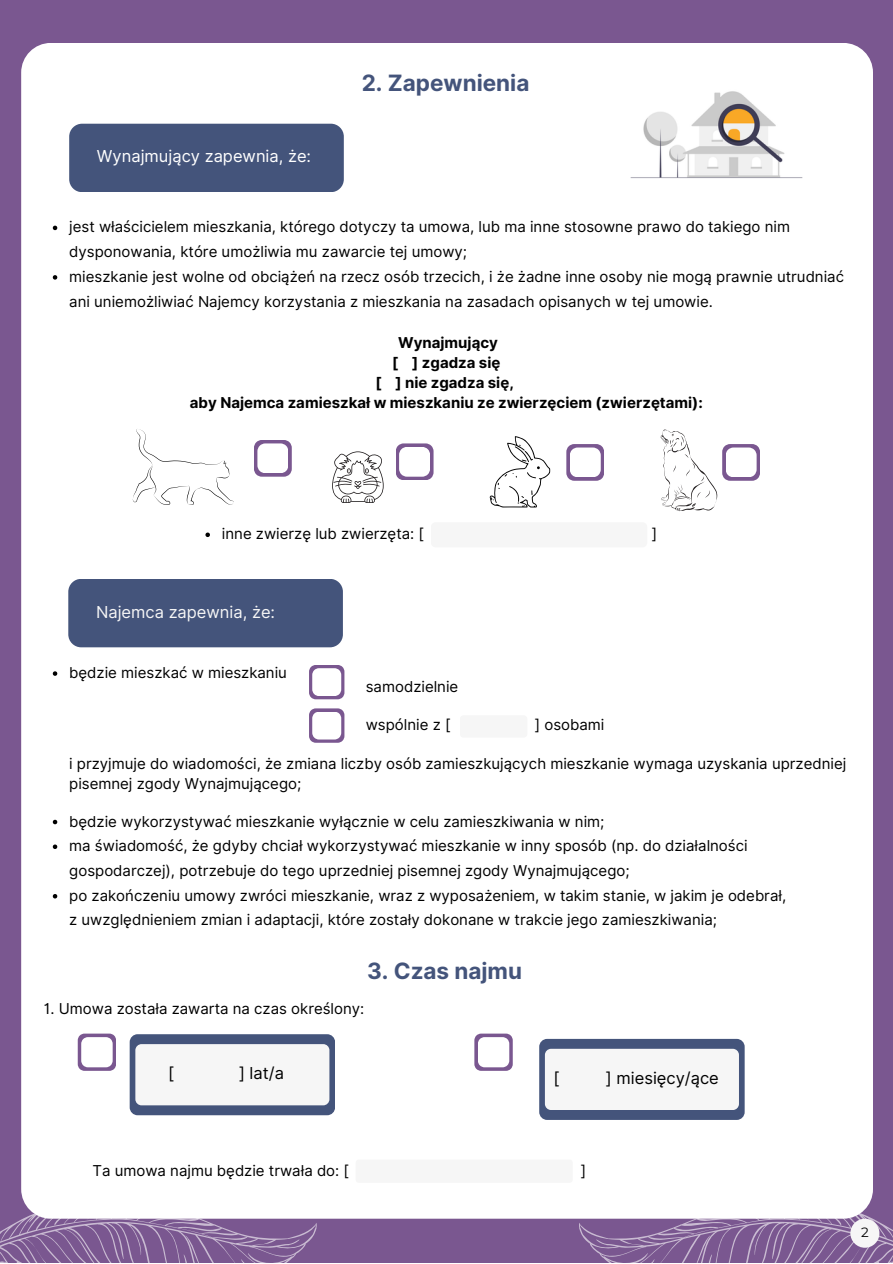
<style>
.page{position:relative;width:893px;height:1264px;background:#fff}
.page>*{position:absolute;margin:0;border:0;box-sizing:border-box;transform-origin:0 0}
.t1{font:700 22.5px "Inter";color:#44547b}
.t2{font:16.5px "Inter";color:#fff}
.t3{font:16.5px "Inter";color:#000}
.t4{font:16.5px "Inter";color:#f6f6f6}
.t5{font:15px/24.8px "Inter";color:#000}
.t6{font:700 15px "Inter";color:#000}
.t7{font:13.5px "Montserrat";color:#000}
</style>
<div class="page">
<div style="left:0;top:0;width:892px;height:1262px;background:#7a5790"></div>
<div style="left:21px;top:43px;width:851px;height:1175px;background:#fff;border-radius:30px"></div>
<svg style="left:0;top:1197px;width:317px;height:65px"></svg>
<svg style="left:578px;top:1197px;width:314px;height:65px"></svg>
<div style="left:69px;top:124px;width:275px;height:68px;background:#44547b;border-radius:13px"></div>
<svg style="left:133px;top:429px;width:101px;height:76px"></svg>
<svg style="left:332px;top:451px;width:51px;height:52px"></svg>
<svg style="left:489px;top:436px;width:61px;height:71px"></svg>
<svg style="left:254px;top:440px;width:38px;height:36px"></svg>
<svg style="left:396px;top:443px;width:37px;height:37px"></svg>
<svg style="left:566px;top:444px;width:38px;height:37px"></svg>
<svg style="left:660px;top:429px;width:100px;height:82px"></svg>
<svg style="left:205px;top:532px;width:5px;height:5px"></svg>
<div style="left:431px;top:522px;width:216px;height:25px;background:#f6f6f6;border-radius:5px"></div>
<img style="left:630px;top:91px;width:173px;height:88px">
<div style="left:68px;top:579px;width:275px;height:68px;background:#44547b;border-radius:13px"></div>
<svg style="left:53px;top:671px;width:4px;height:5px"></svg>
<svg style="left:53px;top:819px;width:4px;height:5px"></svg>
<svg style="left:53px;top:844px;width:4px;height:5px"></svg>
<svg style="left:53px;top:894px;width:4px;height:4px"></svg>
<div style="left:460px;top:715px;width:67px;height:22px;background:#f6f6f6;border-radius:4px"></div>
<svg style="left:53px;top:226px;width:4px;height:4px"></svg>
<svg style="left:53px;top:275px;width:4px;height:4px"></svg>
<div style="left:850px;top:1218px;width:29px;height:29px;background:#f6f6f6;border-radius:50%"></div>
<div style="left:130px;top:1034px;width:205px;height:81px;background:#44547b;border-radius:8px"></div>
<div style="left:135px;top:1044px;width:194px;height:61px;background:#f6f6f6;border-radius:6px"></div>
<svg style="left:474px;top:1033px;width:38px;height:37px"></svg>
<div style="left:355px;top:1159px;width:217px;height:23px;background:#f6f6f6;border-radius:3px"></div>
<svg style="left:78px;top:1033px;width:38px;height:37px"></svg>
<svg style="left:309px;top:665px;width:35px;height:34px"></svg>
<svg style="left:309px;top:708px;width:35px;height:34px"></svg>
<div style="left:539px;top:1038px;width:205px;height:81px;background:#44547b;border-radius:8px"></div>
<div style="left:545px;top:1048px;width:194px;height:61px;background:#f6f6f6;border-radius:6px"></div>
<p class="t2" style="left:97px;top:147px;width:216px">Wynajmujący zapewnia, że:</p>
<p class="t1" style="left:362px;top:69px;width:169px">2. Zapewnienia</p>
<p class="t5" style="left:69px;top:214px;width:722px">jest właścicielem mieszkania, którego dotyczy ta umowa, lub ma inne stosowne prawo do takiego nim dysponowania, które umożliwia mu zawarcie tej umowy;</p>
<p class="t5" style="left:69px;top:264px;width:776px">mieszkanie jest wolne od obciążeń na rzecz osób trzecich, i że żadne inne osoby nie mogą prawnie utrudniać ani uniemożliwiać Najemcy korzystania z mieszkania na zasadach opisanych w tej umowie.</p>
<p class="t6" style="left:398px;top:333px;width:101px">Wynajmujący</p>
<p class="t6" style="left:392px;top:353px;width:110px">[ ] zgadza się</p>
<p class="t6" style="left:375px;top:373px;width:140px">[ ] nie zgadza się,</p>
<p class="t6" style="left:190px;top:394px;width:514px">aby Najemca zamieszkał w mieszkaniu ze zwierzęciem (zwierzętami):</p>
<p class="t5" style="left:222px;top:521px;width:203px">inne zwierzę lub zwierzęta: [</p>
<p class="t5" style="left:651px;top:521px;width:7px">]</p>
<p class="t4" style="left:96px;top:601px;width:180px">Najemca zapewnia, że:</p>
<p class="t5" style="left:69px;top:660px;width:219px">będzie mieszkać w mieszkaniu</p>
<p class="t5" style="left:366px;top:673px;width:94px">samodzielnie</p>
<p class="t5" style="left:366px;top:712px;width:86px">wspólnie z [</p>
<p class="t5" style="left:534px;top:712px;width:71px">] osobami</p>
<p class="t5" style="left:69px;top:753px;width:778px;line-height:20.2px">i przyjmuje do wiadomości, że zmiana liczby osób zamieszkujących mieszkanie wymaga uzyskania uprzedniej pisemnej zgody Wynajmującego;</p>
<p class="t5" style="left:69px;top:808px;width:536px">będzie wykorzystywać mieszkanie wyłącznie w celu zamieszkiwania w nim;</p>
<p class="t5" style="left:69px;top:833px;width:679px">ma świadomość, że gdyby chciał wykorzystywać mieszkanie w inny sposób (np. do działalności gospodarczej), potrzebuje do tego uprzedniej pisemnej zgody Wynajmującego;</p>
<p class="t5" style="left:69px;top:882px;width:718px">po zakończeniu umowy zwróci mieszkanie, wraz z wyposażeniem, w takim stanie, w jakim je odebrał, z uwzględnieniem zmian i adaptacji, które zostały dokonane w trakcie jego zamieszkiwania;</p>
<p class="t1" style="left:367px;top:957px;width:156px">3. Czas najmu</p>
<p class="t5" style="left:44px;top:996px;width:322px">1. Umowa została zawarta na czas określony:</p>
<p class="t3" style="left:168px;top:1063px;width:7px">[</p>
<p class="t3" style="left:239px;top:1063px;width:46px">] lat/a</p>
<p class="t3" style="left:553px;top:1068px;width:7px">[</p>
<p class="t3" style="left:606px;top:1068px;width:114px">] miesięcy/ące</p>
<p class="t5" style="left:92px;top:1157px;width:258px">Ta umowa najmu będzie trwała do: [</p>
<p class="t5" style="left:581px;top:1157px;width:7px">]</p>
<p class="t7" style="left:861px;top:1223px;width:9px">2</p>
</div>
